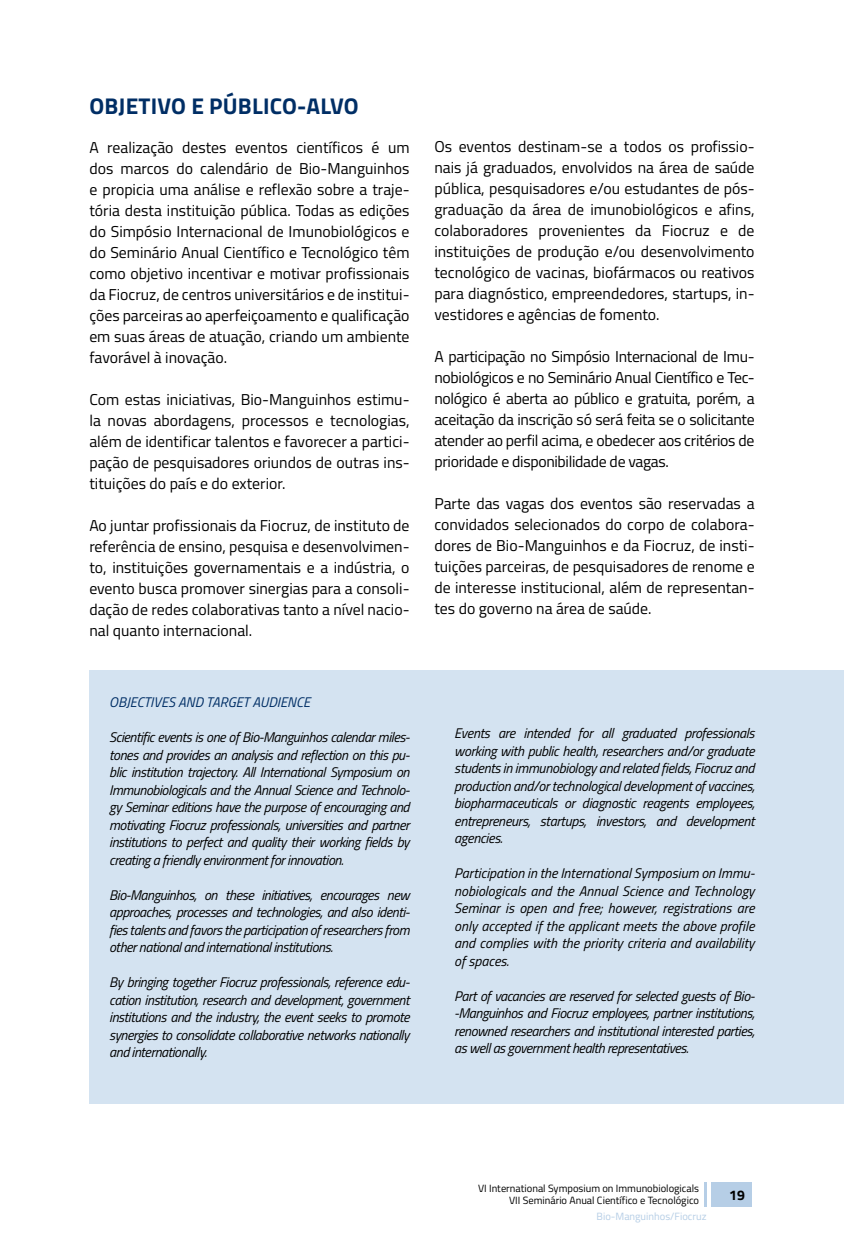
<style>
.page{position:relative;width:844px;height:1241px;background:#fff}
.page>*{position:absolute;margin:0;border:0;box-sizing:border-box;transform-origin:0 0}
.t1{font:700 22.75px "Titillium Web";letter-spacing:.01em;color:#002e65}
.t2{font:15.75px/21px "Titillium Web";color:#000;text-align:justify}
.t3{font:italic 14px/17.5px "Titillium Web";letter-spacing:-.03em;color:#000;text-align:justify}
.t4{font:italic 14px "Titillium Web";color:#002e65}
.t5{font:700 14px "Titillium Web";color:#000}
.t6{font:10.5px/12.6px "Titillium Web";color:#000;text-align:right}
.t7{font:10.5px "Titillium Web";color:#b6cee6}
</style>
<div class="page">
<div style="left:711px;top:1181px;width:40px;height:25px;background:#b6cee6"></div>
<hr style="left:703px;top:1181px;width:3px;height:25px;background:#b6cee6">
<div style="left:89px;top:670px;width:754px;height:432px;background:#d4e3f1"></div>
<h1 class="t1" style="left:89px;top:89px;width:271px">OBJETIVO E PÚBLICO-ALVO</h1>
<p class="t2" style="left:89px;top:136px;width:321px">A realização destes eventos científicos é um dos marcos do calendário de Bio-Manguinhos e propicia uma análise e reflexão sobre a traje&shy;tória desta instituição pública. Todas as edições do Simpósio Internacional de Imunobiológicos e do Seminário Anual Científico e Tecnológico têm como objetivo incentivar e motivar profissionais da Fiocruz, de centros universitários e de institui&shy;ções parceiras ao aperfeiçoamento e qualificação em suas áreas de atuação, criando um ambiente favorável à inovação.</p>
<p class="t2" style="left:89px;top:388px;width:321px">Com estas iniciativas, Bio-Manguinhos estimu&shy;la novas abordagens, processos e tecnologias, além de identificar talentos e favorecer a partici&shy;pação de pesquisadores oriundos de outras ins&shy;tituições do país e do exterior.</p>
<p class="t2" style="left:89px;top:514px;width:321px">Ao juntar profissionais da Fiocruz, de instituto de referência de ensino, pesquisa e desenvolvimen&shy;to, instituições governamentais e a indústria, o evento busca promover sinergias para a consoli&shy;dação de redes colaborativas tanto a nível nacio&shy;nal quanto internacional.</p>
<p class="t4" style="left:109px;top:691px;width:202px">OBJECTIVES AND TARGET AUDIENCE</p>
<p class="t3" style="left:109px;top:727px;width:302px">Scientific events is one of Bio-Manguinhos calendar miles&shy;tones and provides an analysis and reflection on this pu&shy;blic institution trajectory. All International Symposium on Immunobiologicals and the Annual Science and Technolo&shy;gy Seminar editions have the purpose of encouraging and motivating Fiocruz professionals, universities and partner institutions to perfect and quality their working fields by creating a friendly environment for innovation.</p>
<p class="t3" style="left:109px;top:885px;width:302px">Bio-Manguinhos, on these initiatives, encourages new approaches, processes and technologies, and also identi&shy;fies talents and favors the participation of researchers from other national and international institutions.</p>
<p class="t3" style="left:109px;top:972px;width:302px">By bringing together Fiocruz professionals, reference edu&shy;cation institution, research and development, government institutions and the industry, the event seeks to promote synergies to consolidate collaborative networks nationally and internationally.</p>
<p class="t2" style="left:434px;top:135px;width:321px">Os eventos destinam-se a todos os profissio&shy;nais já graduados, envolvidos na área de saúde pública, pesquisadores e/ou estudantes de pós&shy;graduação da área de imunobiológicos e afins, colaboradores provenientes da Fiocruz e de instituições de produção e/ou desenvolvimento tecnológico de vacinas, biofármacos ou reativos para diagnóstico, empreendedores, startups, in&shy;vestidores e agências de fomento.</p>
<p class="t2" style="left:434px;top:345px;width:321px">A participação no Simpósio Internacional de Imu&shy;nobiológicos e no Seminário Anual Científico e Tec&shy;nológico é aberta ao público e gratuita, porém, a aceitação da inscrição só será feita se o solicitante atender ao perfil acima, e obedecer aos critérios de prioridade e disponibilidade de vagas.</p>
<p class="t2" style="left:434px;top:492px;width:322px">Parte das vagas dos eventos são reservadas a convidados selecionados do corpo de colabora&shy;dores de Bio-Manguinhos e da Fiocruz, de insti&shy;tuições parceiras, de pesquisadores de renome e de interesse institucional, além de representan&shy;tes do governo na área de saúde.</p>
<p class="t3" style="left:454px;top:723px;width:302px">Events are intended for all graduated professionals working with public health, researchers and/or graduate students in immunobiology and related fields, Fiocruz and production and/or technological development of vaccines, biopharmaceuticals or diagnostic reagents employees, entrepreneurs, startups, investors, and development agencies.</p>
<p class="t3" style="left:454px;top:863px;width:302px">Participation in the International Symposium on Immu&shy;nobiologicals and the Annual Science and Technology Seminar is open and free; however, registrations are only accepted if the applicant meets the above profile and complies with the priority criteria and availability of spaces.</p>
<p class="t3" style="left:454px;top:986px;width:302px">Part of vacancies are reserved for selected guests of Bio--Manguinhos and Fiocruz employees, partner institutions, renowned researchers and institutional interested parties, as well as government health representatives.</p>
<p class="t6" style="left:478px;top:1180px;width:222px">VI International Symposium on Immunobiologicals<br>VII Seminário Anual Científico e Tecnológico</p>
<p class="t7" style="left:596px;top:1207px;width:111px">Bio-Manguinhos/Fiocruz</p>
<p class="t5" style="left:729px;top:1183px;width:17px">19</p>
</div>
